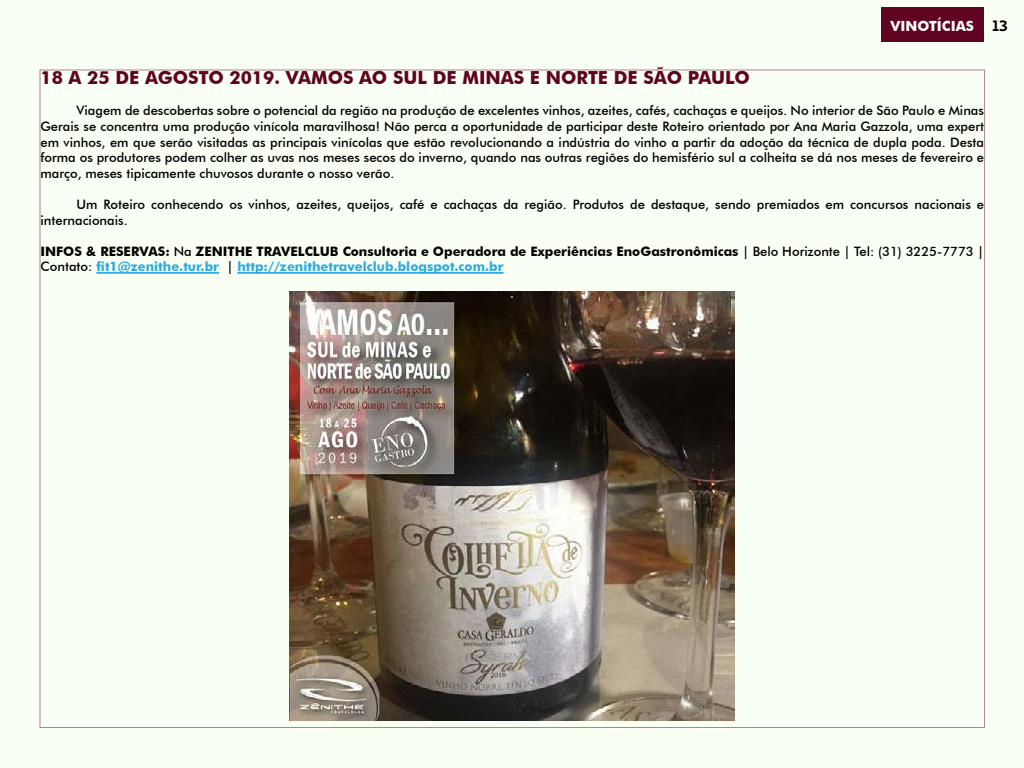
<style>
.page{position:relative;width:1024px;height:768px;background:#f9fff3}
.page>*{position:absolute;margin:0;border:0;box-sizing:border-box;transform-origin:0 0}
.t1{font:700 18px "Futura BT";color:#600320}
.t2{font:700 14px "Futura BT";color:#fff}
.t3{font:500 13px/15.6px "Futura BT";color:#000;text-align:justify}
.t4{font:700 13px/15.6px "Futura BT";color:#000}
.s1{font-family:"Kontrapunkt Bob";font-size:15px;color:#000}
.s2{font-weight:500}
.s3{color:#2babe2}
</style>
<div class="page">
<div style="left:881px;top:7px;width:103px;height:35px;background:#600320"></div>
<hr style="left:96px;top:272px;width:123px;height:2px;background:#2babe2">
<hr style="left:237px;top:272px;width:267px;height:2px;background:#2babe2">
<img style="left:289px;top:291px;width:446px;height:430px">
<p class="t2" style="left:891px;top:18px;width:119px">vinotícias <span class="s1">13</span></p>
<h1 class="t1" style="left:40px;top:67px;width:119px">18 a 25 de agosto</h1>
<h1 class="t1" style="left:229px;top:67px;width:71px">2019. vamos</h1>
<h1 class="t1" style="left:359px;top:67px;width:46px">ao sul</h1>
<h1 class="t1" style="left:433px;top:67px;width:43px">de minas</h1>
<h1 class="t1" style="left:530px;top:67px;width:29px">e norte</h1>
<h1 class="t1" style="left:614px;top:67px;width:44px">de são</h1>
<h1 class="t1" style="left:688px;top:67px;width:13px">paulo</h1>
<p class="t3" style="left:40px;top:103px;width:945px;text-indent:36px">Viagem de descobertas sobre o potencial da região na produção de excelentes vinhos, azeites, cafés, cachaças e queijos. No interior de São Paulo e Minas Gerais se concentra uma produção vinícola maravilhosa! Não perca a oportunidade de participar deste Roteiro orientado por Ana Maria Gazzola, uma expert em vinhos, em que serão visitadas as principais vinícolas que estão revolucionando a indústria do vinho a partir da adoção da técnica de dupla poda. Desta forma os produtores podem colher as uvas nos meses secos do inverno, quando nas outras regiões do hemisfério sul a colheita se dá nos meses de fevereiro e março, meses tipicamente chuvosos durante o nosso verão.</p>
<p class="t3" style="left:40px;top:196px;width:945px;text-indent:36px">Um Roteiro conhecendo os vinhos, azeites, queijos, café e cachaças da região. Produtos de destaque, sendo premiados em concursos nacionais e internacionais.</p>
<p class="t4" style="left:40px;top:243px;width:945px">INFOS &amp; RESERVAS: <span class="s2">Na</span> ZENITHE TRAVELCLUB Consultoria e Operadora de Experiências EnoGastronômicas <span class="s2">| Belo Horizonte | Tel: (31) 3225-7773 |<br>Contato:</span> <span class="s3">fit1@zenithe.tur.br</span> <span class="s2">|</span> <span class="s3">http://zenithetravelclub.blogspot.com.br</span></p>
</div>
